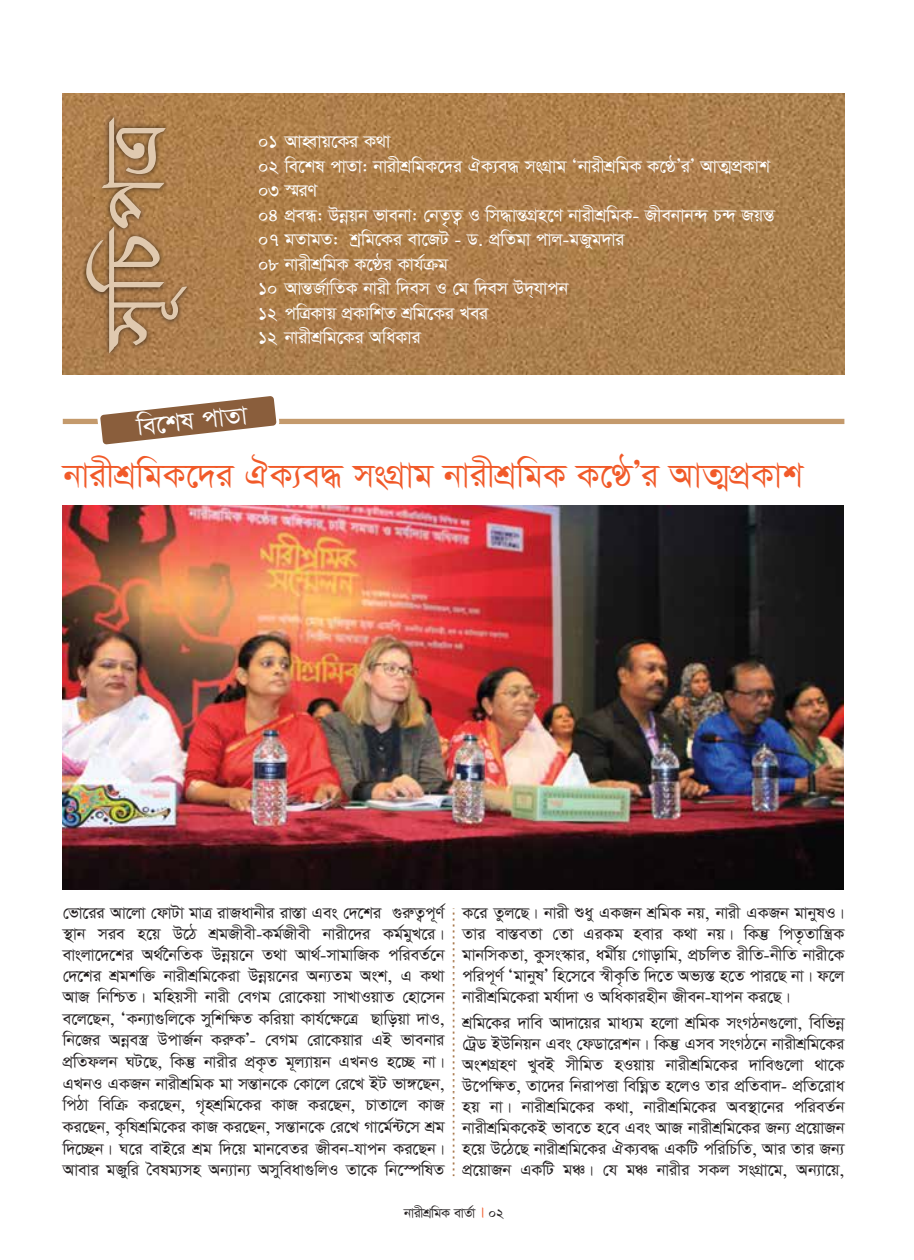
<style>
.page{position:relative;width:914px;height:1260px;background:#fff}
.page>*{position:absolute;margin:0;border:0;box-sizing:border-box;transform-origin:0 0}
.t1{font:99.05px "Sutonny MJ";color:#e0c9af;scale:1.06 1}
.t2{font:40.25px "Sutonny MJ";color:#f15a29}
.t3{font:30.1px "Sutonny MJ";color:#fff}
.t4{font:21px/24.5px "Sutonny MJ";color:#fff}
.t5{font:19.25px/21.5px "Sutonny MJ";color:#231f20;text-align:justify}
.t6{font:15.75px "Sutonny MJ";letter-spacing:-.015em;color:#231f20}
.s1{font-size:21px;color:#f15a29}
</style>
<div class="page">
<svg style="left:63px;top:396px;width:781px;height:49px"></svg>
<svg style="left:452px;top:908px;width:2px;height:268px"></svg>
<img style="left:63px;top:505px;width:780px;height:385px">
<img style="left:63px;top:94px;width:781px;height:281px">
<img style="left:79px;top:109px;width:124px;height:252px">
<h1 class="t1" style="left:79px;top:348px;width:224px;rotate:-90deg">M~WPCÎ</h1>
<p class="t4" style="left:258px;top:130px;width:530px">01 AVNŸVQ‡KI K_V<br>02 WE‡KL CVZV: BVIXKÖWGK‡`I HK¨E× MSMÖVG ÔBVIXKÖWGK K‡ÉÕIÕ AVZ¥CÖKVK 03 ¯§IY<br>04 CÖEÜ: DBŒQB FVEBV: †BZ…Z¡ I WM×VŠÍMÖN‡Y BVIXKÖWGK- RXEBVB›` P›` RQŠÍ 07 GZVGZ: KªWG‡KI EV‡RU - W. CÖWZGV CVJ-GRYG`VI<br>08 BVIXKÖWGK K‡ÉI KVH©ΜG<br>10 AVŠÍR©VWZK BVIX W`EM I †G W`EM D`&amp;HVCB<br>12 CWÎKVQ CÖKVWKZ KÖWG‡KI LEI</p>
<p class="t4" style="left:258px;top:326px;width:164px">12 BVIXKÖWG‡KI AWAKVI</p>
<h3 class="t3" style="left:136px;top:410px;width:112px;rotate:-6deg">WE‡KL CVZV</h3>
<h2 class="t2" style="left:63px;top:454px;width:741px">BVIXKÖWGK‡`I HK¨E× MSMÖVG BVIXKÖWGK K‡ÉÕI AVZ¥CÖKVK</h2>
<p class="t5" style="left:63px;top:903px;width:384px">†FV‡II AV‡JV †DVUV GVÎ IVRAVBXI IV¯ÍV GES †`‡KI ¸IÆZ¡C~Y© ¯’VB MIE N‡Q D‡V KÖGRXEX-KG©RXEX BVIX‡`I KG©GYL‡I| EVSJV‡`‡KI A_©‰BWZK DBŒQ‡B Z_V AV_©-MVGVWRK CWIEZ©‡B †`‡KI KÖGKW³ BVIXKÖWG‡KIV DBŒQ‡BI AB¨ZG ASK, G K_V AVR WBWÐZ| GWNQMX BVIX †EMG †IV‡KQV MVLVIQVZ †NV‡MB E‡J‡QB, ÔKB¨V¸WJ‡K MYWKWŸZ KWIQV KVH©‡Ÿ‡Î QVWOQV `VI, WB‡RI ABŒE¯¿ DCVR©B KIÆKÕ- †EMG †IV‡KQVI GB FVEBVI CÖWZDJB NU‡Q, WKŠ‘BVIXI CÖK…Z G~J¨VQB GLBI N‡”Q BV| GLBI GKRB BVIXKÖWGK GV MŠÍVB‡K †KV‡J †I‡L BU FV½‡QB, WCVV WEWΜ KI‡QB, M„NKÖWG‡KI KVR KI‡QB, PVZV‡J KVR KI‡QB, K…WLKÖWG‡KI KVR KI‡QB, MŠÍVB‡K †I‡L MV‡G©›U‡M KÖG W`‡”QB| N‡I EVB‡I KÖG W`‡Q GVB‡EZI RXEB-HVCB KI‡QB| AVEVI GRYWI ˆELG¨MN AB¨VB¨ AMYWEAV¸WJI ZV‡K WB‡¯ÚWLZ</p>
<p class="t5" style="left:462px;top:903px;width:383px;line-height:21px">K‡I ZZJ‡Q| BVIX ÏAYGKRB KÖWGK BQ, BVIX GKRB GVBYLI| ZVI EV¯ÍEZV †ZV GIKG NEVI K_V BQ| WKŠ‘WCZ…ZVWŠ¿K GVBWMKZV, KZMS¯‹VI, AGX©Q †MVOVWG, CÖPWJZ IXWZ-BXWZ BVIX‡K CWIC~Y© ÔGVBYLÕ WN‡M‡E ¯^XK…WZ W`‡Z AF¨¯ÍN‡Z CVI‡Q BV| D‡J BVIXKÖWG‡KIV GH©V`V I AWAKVINXB RXEB-HVCB KI‡Q|</p>
<p class="t5" style="left:462px;top:1013px;width:383px;line-height:21px">KÖWG‡KI `VWE AV`V‡QI GVA¨G N‡JV KÖWGK MSMVB¸‡JV, WEWFBŒ †UªW BDWBQB GES †DWV‡IKB| WKŠ‘GME MSMV‡B BVIXKÖWG‡KI ASKMÖNY LYEB MXWGZ NIQVQ BVIXKÖWG‡KI `VWE¸‡JV _V‡K D‡CWŸZ, ZV‡`I WBIVCËV WEWNŒZ N‡JI ZVI CÖWZEV`- CÖWZ‡IVA NQ BV| BVIXKÖWG‡KI K_V, BVIXKÖWG‡KI AE¯’V‡BI CWIEZ©B BVIXKÖWGK‡KB FVE‡Z N‡E GES AVR BVIXKÖWG‡KI RB¨ CÖ‡QVRB N‡Q D‡V‡Q BVIXKÖWG‡KI HK¨E× GKWU CWIWPWZ, AVI ZVI RB¨ CÖ‡QVRB GKWU GÂ| †H GÂ BVIXI MKJ MSMÖV‡G, AB¨V‡Q,</p>
<p class="t6" style="left:404px;top:1205px;width:101px">BVIXKÖWGK EVZ©V<span class="s1">|</span> 02</p>
</div>
